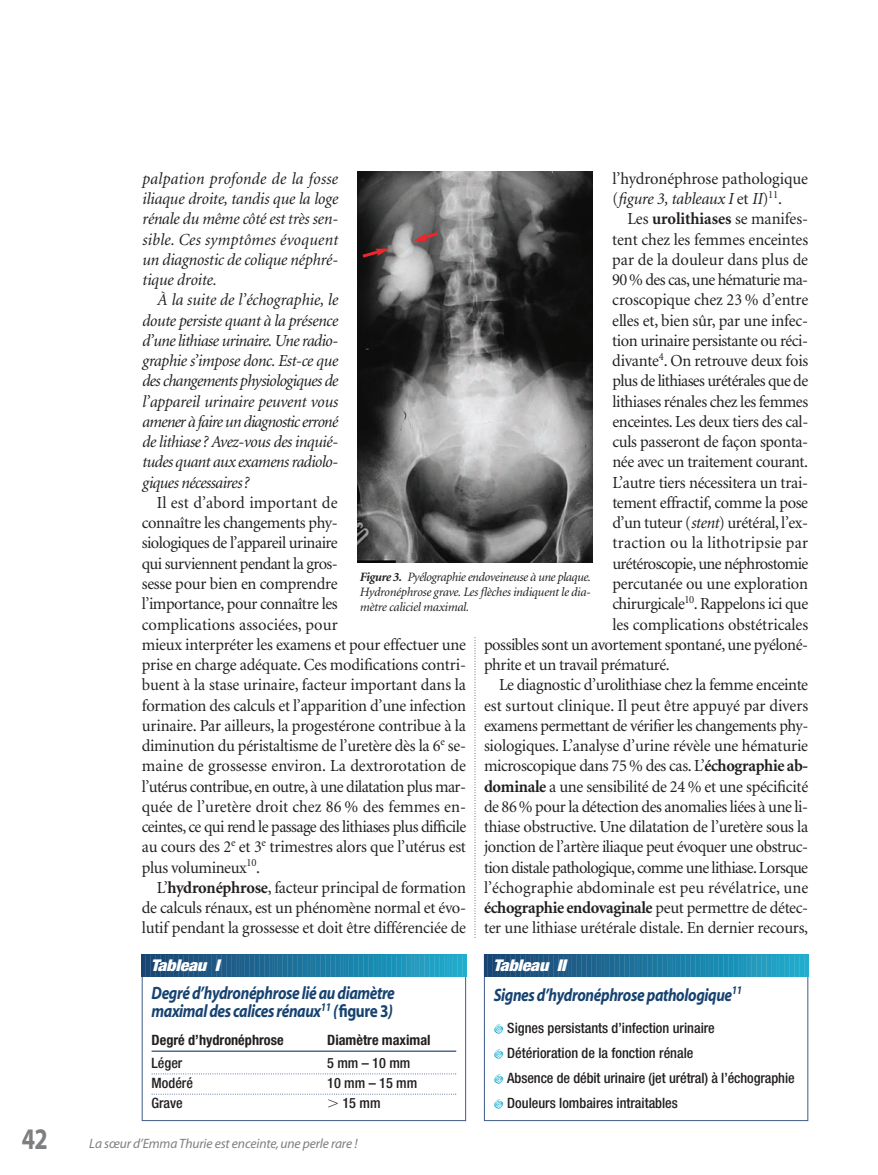
<style>
.page{position:relative;width:878px;height:1175px;background:#fff}
.page>*{position:absolute;margin:0;border:0;box-sizing:border-box;transform-origin:0 0}
.t1{font:700 30px "Myriad";color:#7d7f81;scale:.8 1}
.t2{font:italic 700 18px/18.8px "Myriad";letter-spacing:-.025em;color:#174371;scale:.85 1}
.t3{font:16.8px/20.2px "Minion";letter-spacing:-.02em;color:#231f20}
.t4{font:italic 16.8px/20.2px "Minion";letter-spacing:-.015em;color:#231f20;text-align:justify}
.t5{font:16.8px "Minion";letter-spacing:-.04em;color:#231f20}
.t6{font:16.8px "Minion";color:#231f20}
.t7{font:700 16.8px "Minion";letter-spacing:-.02em;color:#231f20}
.t8{font:16.8px "Minion";letter-spacing:.015em;color:#231f20}
.t9{font:italic 900 condensed 16.2px "Helvetica Neue";color:#fff;scale:1.11 1}
.t10{font:500 condensed 14.25px/25px "Helvetica Neue";color:#231f20}
.t11{font:700 condensed 14.25px "Helvetica Neue";color:#231f20}
.t12{font:italic 13.5px "Myriad";letter-spacing:-.01em;color:#7d7f81}
.t13{font:italic 12.75px/15px "Minion";letter-spacing:-.02em;color:#231f20;text-align:justify}
.s1{font-weight:700}
.s2{font-style:italic}
.s3{font-weight:400}
.s4{font-style:normal}
.s5{font-family:"Mathematical Pi One";font-weight:400;font-stretch:normal}
</style>
<div class="page">
<svg style="left:474px;top:638px;width:1px;height:300px"></svg>
<img style="left:358px;top:172px;width:234px;height:390px">
<hr style="left:152px;top:1050px;width:304px;height:2px;background:#526b94">
<svg style="left:152px;top:1073px;width:304px;height:1px"></svg>
<svg style="left:152px;top:1093px;width:304px;height:1px"></svg>
<div style="left:142px;top:954px;width:324px;height:166px;border:1px solid #405c88"></div>
<svg style="left:142px;top:954px;width:325px;height:22px;background:#2178a0"></svg>
<svg style="left:484px;top:954px;width:325px;height:22px;background:#21789f"></svg>
<svg style="left:359px;top:248px;width:31px;height:12px"></svg>
<svg style="left:413px;top:230px;width:28px;height:12px"></svg>
<h1 class="t1" style="left:22px;top:1127px;width:34px">42</h1>
<p class="t4" style="left:142px;top:170px;width:197px">palpation profonde de la fosse iliaque droite, tandis que la loge rénale du même côté est très sen&shy;sible. Ces symptômes évoquent un diagnostic de colique néphré&shy;tique droite.</p>
<p class="t4" style="left:142px;top:291px;width:197px;text-indent:15px">À la suite de l’échographie, le doute persiste quant à la présence d’une lithiase urinaire. Une radio&shy;graphie s’impose donc. Est-ce que des changements physiologiques de l’appareil urinaire peuvent vous amener à faire un diagnostic erroné de lithiase? Avez-vous des inquié&shy;tudes quant aux examens radiolo&shy;giques nécessaires?</p>
<p class="t3" style="left:142px;top:494px;width:326px;text-indent:15px">Il est d’abord important de<br>connaître les changements phy-<br>siologiques de l’appareil urinaire<br>qui surviennent pendant la gros-<br>sesse pour bien en comprendre<br>l’importance, pour connaître les<br>complications associées, pour<br>mieux interpréter les examens et pour effectuer une prise en charge adéquate. Ces modifications contri&shy;buent à la stase urinaire, facteur important dans la formation des calculs et l’apparition d’une infection urinaire. Par ailleurs, la progestérone contribue à la diminution du péristaltisme de l’uretère dès la 6<sup>e</sup> se&shy;maine de grossesse environ. La dextrorotation de l’utérus contribue, en outre, à une dilatation plus mar&shy;quée de l’uretère droit chez 86 % des femmes en&shy;ceintes, ce qui rend le passage des lithiases plus difficile au cours des 2<sup>e</sup> et 3<sup>e</sup> trimestres alors que l’utérus est plus volumineux<sup>10</sup>.</p>
<p class="t3" style="left:142px;top:878px;width:326px;text-align:justify;text-indent:15px">L’<span class="s1">hydronéphrose</span>, facteur principal de formation de calculs rénaux, est un phénomène normal et évo&shy;lutif pendant la grossesse et doit être différenciée de</p>
<p class="t3" style="left:612px;top:170px;width:197px">l’hydronéphrose pathologique (<span class="s2">figure 3, tableaux I</span> et <span class="s2">II</span>)<sup>11</sup>.</p>
<p class="t3" style="left:627px;top:210px;width:182px">Les <span class="s1">urolithiases</span> se manifes-</p>
<p class="t3" style="left:612px;top:230px;width:197px">tent chez les femmes enceintes</p>
<p class="t6" style="left:612px;top:253px;width:197px">par de la douleur dans plus de</p>
<p class="t5" style="left:612px;top:273px;width:197px">90% des cas, une hématurie ma-</p>
<p class="t3" style="left:612px;top:291px;width:197px">croscopique chez 23 % d’entre</p>
<p class="t3" style="left:612px;top:311px;width:197px">elles et, bien sûr, par une infec-</p>
<p class="t3" style="left:612px;top:332px;width:197px">tion urinaire persistante ou réci-</p>
<p class="t3" style="left:612px;top:352px;width:197px">divante<sup>4</sup>. On retrouve deux fois</p>
<p class="t5" style="left:612px;top:374px;width:197px">plus de lithiases urétérales que de</p>
<p class="t3" style="left:612px;top:392px;width:197px">lithiases rénales chez les femmes</p>
<p class="t3" style="left:612px;top:413px;width:197px">enceintes. Les deux tiers des cal-</p>
<p class="t3" style="left:612px;top:433px;width:197px">culs passeront de façon sponta-</p>
<p class="t3" style="left:612px;top:453px;width:197px">née avec un traitement courant.</p>
<p class="t3" style="left:612px;top:473px;width:197px">L’autre tiers nécessitera un trai-</p>
<p class="t3" style="left:612px;top:494px;width:197px">tement effractif, comme la pose</p>
<p class="t3" style="left:612px;top:514px;width:197px">d’un tuteur (<span class="s2">stent</span>) urétéral, l’ex-</p>
<p class="t8" style="left:612px;top:536px;width:197px">traction ou la lithotripsie par</p>
<p class="t5" style="left:612px;top:557px;width:197px">urétéroscopie, une néphrostomie</p>
<p class="t3" style="left:612px;top:575px;width:197px">percutanée ou une exploration</p>
<p class="t3" style="left:612px;top:595px;width:197px">chirurgicale<sup>10</sup>. Rappelons ici que</p>
<p class="t3" style="left:612px;top:615px;width:197px">les complications obstétricales</p>
<p class="t3" style="left:484px;top:635px;width:325px">possibles sont un avortement spontané, une pyéloné-</p>
<p class="t3" style="left:484px;top:656px;width:187px">phrite et un travail prématuré.</p>
<p class="t3" style="left:499px;top:676px;width:310px">Le diagnostic d’urolithiase chez la femme enceinte</p>
<p class="t6" style="left:484px;top:698px;width:326px">est surtout clinique. Il peut être appuyé par divers</p>
<p class="t3" style="left:484px;top:716px;width:326px">examens permettant de vérifier les changements phy-</p>
<p class="t3" style="left:484px;top:737px;width:325px">siologiques. L’analyse d’urine révèle une hématurie</p>
<p class="t3" style="left:484px;top:757px;width:325px">microscopique dans 75 % des cas. L’<span class="s1">échographie ab-</span></p>
<p class="t3" style="left:484px;top:777px;width:326px"><span class="s1">dominale</span> a une sensibilité de 24 % et une spécificité</p>
<p class="t3" style="left:484px;top:797px;width:325px">de 86 % pour la détection des anomalies liées à une li-</p>
<p class="t3" style="left:484px;top:818px;width:326px">thiase obstructive. Une dilatation de l’uretère sous la</p>
<p class="t3" style="left:484px;top:838px;width:326px">jonction de l’artère iliaque peut évoquer une obstruc-</p>
<p class="t5" style="left:484px;top:860px;width:326px">tion distale pathologique, comme une lithiase. Lorsque</p>
<p class="t6" style="left:484px;top:881px;width:326px">l’échographie abdominale est peu révélatrice, une</p>
<p class="t7" style="left:484px;top:901px;width:326px">échographie endovaginale <span class="s3">peut permettre de détec-</span></p>
<p class="t3" style="left:484px;top:919px;width:326px">ter une lithiase urétérale distale. En dernier recours,</p>
<p class="t13" style="left:359px;top:570px;width:232px"><span class="s1">Figure 3.</span> Pyélographie endoveineuse à une plaque.<br>Hydronéphrose grave. Les flèches indiquent le dia&shy;mètre caliciel maximal.</p>
<p class="t9" style="left:151px;top:959px;width:66px">Tableau I</p>
<p class="t2" style="left:152px;top:984px;width:288px">Degré d’hydronéphrose lié au diamètre maximal des calices rénaux<sup>11</sup> (<span class="s4">figure 3</span>)</p>
<p class="t11" style="left:152px;top:1035px;width:134px">Degré d’hydronéphrose</p>
<p class="t11" style="left:327px;top:1035px;width:105px">Diamètre maximal</p>
<p class="t10" style="left:152px;top:1051px;width:32px">Léger</p>
<p class="t10" style="left:327px;top:1051px;width:85px">5 mm – 10 mm</p>
<p class="t10" style="left:152px;top:1071px;width:43px">Modéré</p>
<p class="t10" style="left:327px;top:1071px;width:92px">10 mm – 15 mm</p>
<p class="t10" style="left:152px;top:1091px;width:33px">Grave</p>
<p class="t10" style="left:327px;top:1091px;width:55px"><span class="s5">-</span> 15 mm</p>
<p class="t12" style="left:89px;top:1138px;width:270px">La sœur d’Emma Thurie est enceinte, une perle rare !</p>
<p class="t9" style="left:493px;top:959px;width:70px">Tableau II</p>
<p class="t2" style="left:494px;top:987px;width:294px">Signes d’hydronéphrose pathologique<sup>11</sup></p>
<p class="t10" style="left:507px;top:1016px;width:289px">Signes persistants d’infection urinaire<br>Détérioration de la fonction rénale<br>Absence de débit urinaire (jet urétral) à l’échographie Douleurs lombaires intraitables</p>
</div>
